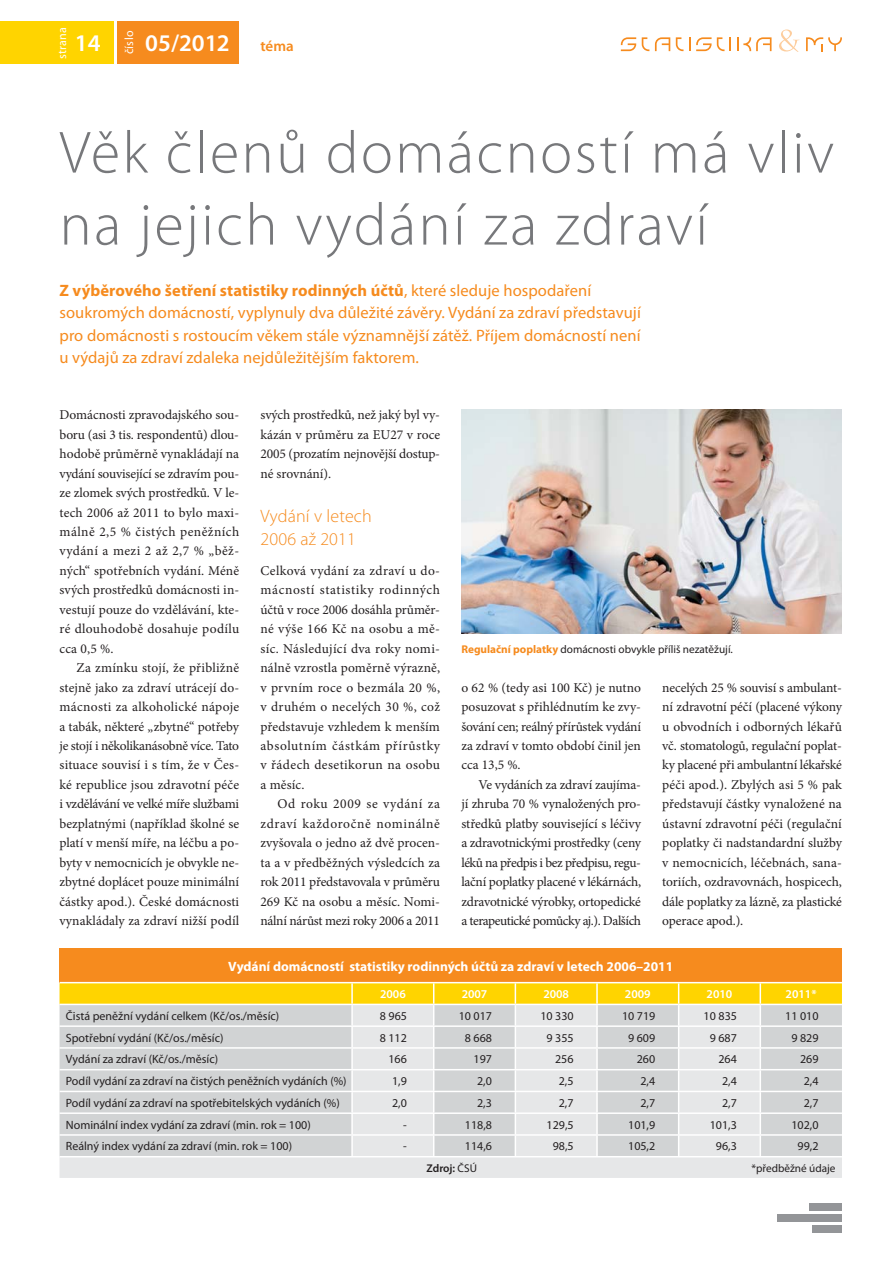
<style>
.page{position:relative;width:893px;height:1263px;background:#fff}
.page>*{position:absolute;margin:0;border:0;box-sizing:border-box;transform-origin:0 0}
.t1{font:300 60px/72px "Myriad Pro";letter-spacing:.04em;color:#77787b}
.t2{font:600 24px "Myriad Pro";color:#fff}
.t3{font:300 18px/22.5px "Myriad Pro";letter-spacing:.01em;color:#f68b1e}
.t4{font:16.5px/22.5px "Myriad Pro";letter-spacing:.005em;color:#f68b1e}
.t5{font:600 15px "Myriad Pro";color:#f68b1e}
.t6{font:13.5px/19.5px "Minion Pro";letter-spacing:-.005em;color:#231f20;text-align:justify}
.t7{font:700 13.5px "Myriad Pro";color:#fff}
.t8{font:12px "Myriad Pro";color:#231f20}
.t9{font:600 12px "Myriad Pro";color:#fff}
.t10{font:12px "Myriad Pro";letter-spacing:.02em;color:#fff}
.t11{font:11.25px "Myriad Pro";color:#231f20}
.t12{font:600 11.25px "Myriad Pro";letter-spacing:-.005em;color:#231f20}
.s1{font-weight:700}
.s2{font-weight:700;color:#f68b1e}
.s3{font-weight:400}
</style>
<div class="page">
<div style="left:117px;top:21px;width:122px;height:43px;background:#f68b1e"></div>
<svg style="left:655px;top:37px;width:15px;height:14px"></svg>
<svg style="left:621px;top:37px;width:15px;height:14px"></svg>
<svg style="left:642px;top:37px;width:7px;height:14px"></svg>
<svg style="left:676px;top:37px;width:7px;height:14px"></svg>
<svg style="left:737px;top:37px;width:34px;height:14px"></svg>
<svg style="left:806px;top:37px;width:36px;height:14px"></svg>
<svg style="left:689px;top:37px;width:42px;height:14px"></svg>
<svg style="left:779px;top:30px;width:21px;height:22px"></svg>
<div style="left:0;top:21px;width:114px;height:43px;background:#ffd400"></div>
<div style="left:809px;top:1203px;width:33px;height:8px;background:#939598"></div>
<div style="left:778px;top:1214px;width:64px;height:8px;background:#939598"></div>
<div style="left:813px;top:1225px;width:29px;height:8px;background:#939598"></div>
<img style="left:461px;top:410px;width:381px;height:223px">
<div style="left:60px;top:949px;width:782px;height:34px;background:#f68b1e"></div>
<div style="left:60px;top:1157px;width:782px;height:21px;background:#e6e7e8"></div>
<hr style="left:60px;top:982px;width:782px;height:1px;background:#fff">
<svg style="left:60px;top:983px;width:782px;height:173px;background:#dfdbc3"></svg>
<hr style="left:759px;top:1136px;width:2px;height:20px;background:#fff">
<p class="t10" style="left:58px;top:59px;width:34px;rotate:-90deg">strana</p>
<h2 class="t2" style="left:75px;top:34px;width:27px">14</h2>
<p class="t10" style="left:125px;top:54px;width:25px;rotate:-90deg">číslo</p>
<h2 class="t2" style="left:145px;top:34px;width:86px">05/2012</h2>
<p class="t5" style="left:260px;top:40px;width:35px">téma</p>
<h1 class="t1" style="left:60px;top:123px;width:776px">Věk členů domácností má vliv na jejich vydání za zdraví</h1>
<p class="t4" style="left:60px;top:280px;width:583px"><span class="s1">Z výběrového šetření statistiky rodinných účtů</span>, které sleduje hospodaření soukromých domácností, vyplynuly dva důležité závěry. Vydání za zdraví představují pro domácnosti s rostoucím věkem stále významnější zátěž. Příjem domácností není u výdajů za zdraví zdaleka nejdůležitějším faktorem.</p>
<p class="t6" style="left:60px;top:406px;width:181px">Domácnosti zpravodajského sou&shy;boru (asi 3 tis. respondentů) dlou&shy;hodobě průměrně vynakládají na vydání související se zdravím pou&shy;ze zlomek svých prostředků. V le&shy;tech 2006 až 2011 to bylo maxi&shy;málně 2,5 % čistých peněžních vydání a mezi 2 až 2,7 % „běž&shy;ných“ spotřebních vydání. Méně svých prostředků domácnosti in&shy;vestují pouze do vzdělávání, kte&shy;ré dlouhodobě dosahuje podílu cca 0,5 %.</p>
<p class="t6" style="left:60px;top:659px;width:181px;text-indent:17px">Za zmínku stojí, že přibližně stejně jako za zdraví utrácejí do&shy;mácnosti za alkoholické nápoje a tabák, některé „zbytné“ potřeby je stojí i několikanásobně více. Tato situace souvisí i s tím, že v Čes&shy;ké republice jsou zdravotní péče i vzdělávání ve velké míře službami bezplatnými (například školné se platí v menší míře, na léčbu a po&shy;byty v nemocnicích je obvykle ne&shy;zbytné doplácet pouze minimální částky apod.). České domácnosti vynakládaly za zdraví nižší podíl</p>
<p class="t6" style="left:260px;top:406px;width:181px">svých prostředků, než jaký byl vy&shy;kázán v průměru za EU27 v roce 2005 (prozatím nejnovější dostup&shy;né srovnání).</p>
<h3 class="t3" style="left:260px;top:507px;width:113px">Vydání v letech<br>2006 až 2011</h3>
<p class="t6" style="left:260px;top:562px;width:181px">Celková vydání za zdraví u do&shy;mácností statistiky rodinných účtů v roce 2006 dosáhla průměr&shy;né výše 166 Kč na osobu a mě&shy;síc. Následující dva roky nomi&shy;nálně vzrostla poměrně výrazně, v prvním roce o bezmála 20 %, v druhém o necelých 30 %, což představuje vzhledem k menším absolutním částkám přírůstky v řádech desetikorun na osobu a měsíc.</p>
<p class="t6" style="left:260px;top:795px;width:181px;text-indent:17px">Od roku 2009 se vydání za zdraví každoročně nominálně zvyšovala o jedno až dvě procen&shy;ta a v předběžných výsledcích za rok 2011 představovala v průměru 269 Kč na osobu a měsíc. Nomi&shy;nální nárůst mezi roky 2006 a 2011</p>
<p class="t11" style="left:461px;top:645px;width:273px"><span class="s2">Regulační poplatky</span> domácnosti obvykle příliš nezatěžují.</p>
<p class="t6" style="left:461px;top:679px;width:181px">o 62 % (tedy asi 100 Kč) je nutno posuzovat s přihlédnutím ke zvy&shy;šování cen; reálný přírůstek vydání za zdraví v tomto období činil jen cca 13,5 %.</p>
<p class="t6" style="left:461px;top:776px;width:181px;text-indent:17px">Ve vydáních za zdraví zaujíma&shy;jí zhruba 70 % vynaložených pro&shy;středků platby související s léčivy a zdravotnickými prostředky (ceny léků na předpis i bez předpisu, regu&shy;lační poplatky placené v lékárnách, zdravotnické výrobky, ortopedické a terapeutické pomůcky aj.). Dalších</p>
<p class="t6" style="left:662px;top:679px;width:181px">necelých 25 % souvisí s ambulant&shy;ní zdravotní péčí (placené výkony u obvodních i odborných lékařů vč. stomatologů, regulační poplat&shy;ky placené při ambulantní lékařské péči apod.). Zbylých asi 5 % pak představují částky vynaložené na ústavní zdravotní péči (regulační poplatky či nadstandardní služby v nemocnicích, léčebnách, sana&shy;toriích, ozdravovnách, hospicech, dále poplatky za lázně, za plastické operace apod.).</p>
<p class="t7" style="left:228px;top:961px;width:446px">Vydání domácností statistiky rodinných účtů za zdraví v letech 2006–2011</p>
<p class="t9" style="left:380px;top:989px;width:27px">2006</p>
<p class="t9" style="left:462px;top:989px;width:27px">2007</p>
<p class="t9" style="left:543px;top:989px;width:27px">2008</p>
<p class="t9" style="left:625px;top:989px;width:27px">2009</p>
<p class="t9" style="left:707px;top:989px;width:27px">2010</p>
<p class="t9" style="left:786px;top:989px;width:32px">2011*</p>
<p class="t8" style="left:66px;top:1011px;width:215px">Čistá peněžní vydání celkem (Kč/os./měsíc)</p>
<p class="t8" style="left:380px;top:1011px;width:29px">8 965</p>
<p class="t8" style="left:459px;top:1011px;width:35px">10 017</p>
<p class="t8" style="left:540px;top:1011px;width:35px">10 330</p>
<p class="t8" style="left:622px;top:1011px;width:35px">10 719</p>
<p class="t8" style="left:704px;top:1011px;width:35px">10 835</p>
<p class="t8" style="left:785px;top:1011px;width:35px">11 010</p>
<p class="t8" style="left:66px;top:1033px;width:159px">Spotřební vydání (Kč/os./měsíc)</p>
<p class="t8" style="left:380px;top:1033px;width:29px">8 112</p>
<p class="t8" style="left:465px;top:1033px;width:29px">8 668</p>
<p class="t8" style="left:546px;top:1033px;width:29px">9 355</p>
<p class="t8" style="left:628px;top:1033px;width:29px">9 609</p>
<p class="t8" style="left:710px;top:1033px;width:29px">9 687</p>
<p class="t8" style="left:791px;top:1033px;width:29px">9 829</p>
<p class="t8" style="left:66px;top:1055px;width:154px">Vydání za zdraví (Kč/os./měsíc)</p>
<p class="t8" style="left:388px;top:1055px;width:20px">166</p>
<p class="t8" style="left:473px;top:1055px;width:20px">197</p>
<p class="t8" style="left:555px;top:1055px;width:20px">256</p>
<p class="t8" style="left:637px;top:1055px;width:20px">260</p>
<p class="t8" style="left:718px;top:1055px;width:20px">264</p>
<p class="t8" style="left:800px;top:1055px;width:20px">269</p>
<p class="t8" style="left:66px;top:1076px;width:282px">Podíl vydání za zdraví na čistých peněžních vydáních (%)</p>
<p class="t8" style="left:392px;top:1076px;width:16px">1,9</p>
<p class="t8" style="left:477px;top:1076px;width:16px">2,0</p>
<p class="t8" style="left:559px;top:1076px;width:16px">2,5</p>
<p class="t8" style="left:640px;top:1076px;width:16px">2,4</p>
<p class="t8" style="left:722px;top:1076px;width:16px">2,4</p>
<p class="t8" style="left:804px;top:1076px;width:16px">2,4</p>
<p class="t8" style="left:66px;top:1098px;width:275px">Podíl vydání za zdraví na spotřebitelských vydáních (%)</p>
<p class="t8" style="left:392px;top:1098px;width:16px">2,0</p>
<p class="t8" style="left:477px;top:1098px;width:16px">2,3</p>
<p class="t8" style="left:559px;top:1098px;width:16px">2,7</p>
<p class="t8" style="left:640px;top:1098px;width:16px">2,7</p>
<p class="t8" style="left:722px;top:1098px;width:16px">2,7</p>
<p class="t8" style="left:804px;top:1098px;width:16px">2,7</p>
<p class="t8" style="left:66px;top:1120px;width:246px">Nominální index vydání za zdraví (min. rok = 100)</p>
<p class="t8" style="left:403px;top:1120px;width:5px">-</p>
<p class="t8" style="left:465px;top:1120px;width:29px">118,8</p>
<p class="t8" style="left:546px;top:1120px;width:29px">129,5</p>
<p class="t8" style="left:628px;top:1120px;width:29px">101,9</p>
<p class="t8" style="left:710px;top:1120px;width:29px">101,3</p>
<p class="t8" style="left:791px;top:1120px;width:29px">102,0</p>
<p class="t8" style="left:66px;top:1142px;width:228px">Reálný index vydání za zdraví (min. rok = 100)</p>
<p class="t8" style="left:403px;top:1142px;width:5px">-</p>
<p class="t8" style="left:465px;top:1142px;width:29px">114,6</p>
<p class="t8" style="left:553px;top:1142px;width:22px">98,5</p>
<p class="t8" style="left:628px;top:1142px;width:29px">105,2</p>
<p class="t8" style="left:716px;top:1142px;width:22px">96,3</p>
<p class="t8" style="left:798px;top:1142px;width:22px">99,2</p>
<p class="t12" style="left:427px;top:1163px;width:52px">Zdroj: <span class="s3">ČSÚ</span></p>
<p class="t11" style="left:751px;top:1163px;width:86px">*předběžné údaje</p>
</div>
